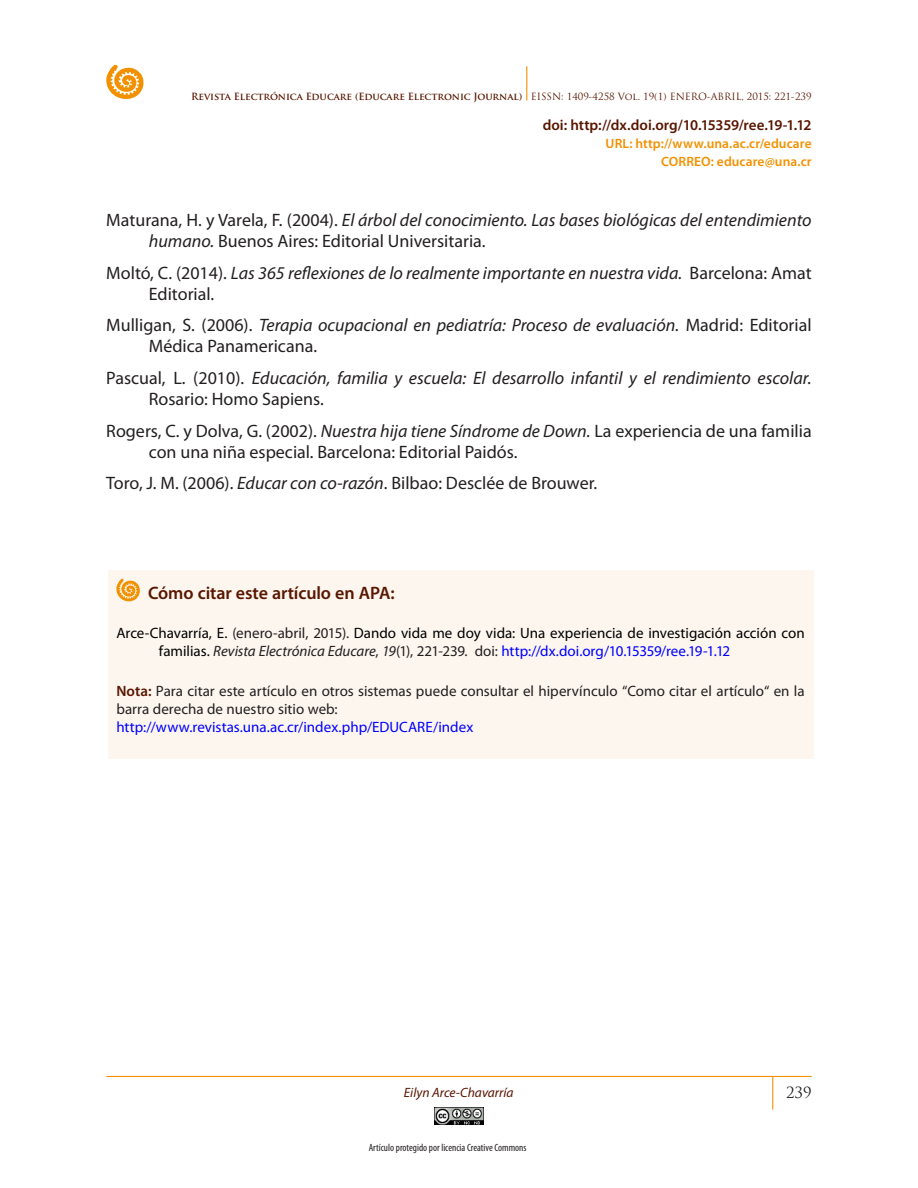
<style>
.page{position:relative;width:918px;height:1188px;background:#fff}
.page>*{position:absolute;margin:0;border:0;box-sizing:border-box;transform-origin:0 0}
.t1{font:italic 18px/21px "Myriad Pro";color:#231f20}
.t2{font:18px/21px "Myriad Pro";color:#231f20}
._1-TITULO_PRINCIPAL{font:600 18px "Myriad Pro";letter-spacing:-.01em;color:#591600}
._1-TITULO_PRINCIPAL-2{font:15px/18px "Myriad Pro";color:#000}
._1-TITULO_PRINCIPAL-3{font:15px/18px "Myriad Pro";color:#231f20}
._1-TITULO_PRINCIPAL-4{font:15px "Myriad Pro";color:#00f}
.t3{font:600 15px "Myriad Pro";color:#591600}
.t4{font:15px "Trajan Pro";color:#231f20}
.t5{font:600 13.5px/18px "Myriad Pro";letter-spacing:.005em;color:#f29100;text-align:right}
.t6{font:italic 13.5px "Myriad Pro";color:#591600}
.t7{font:condensed 10.5px "Myriad Pro";color:#231f20}
.t8{font:700 9.75px "Trajan Pro";letter-spacing:-.005em;color:#591600}
.s1{font-weight:400}
.s2{font-style:normal}
.s3{font-style:italic}
.s4{color:#231f20}
.s5{font-style:italic;color:#231f20}
.s6{color:#00f}
.s7{font-weight:600;color:#591600}
</style>
<div class="page">
<hr style="left:106px;top:1076px;width:706px;height:1px;background:#f29100">
<hr style="left:772px;top:1077px;width:1px;height:33px;background:#f29100">
<hr style="left:526px;top:66px;width:1px;height:34px;background:#f29100">
<svg style="left:106px;top:64px;width:38px;height:35px"></svg>
<img style="left:434px;top:1107px;width:50px;height:17px">
<div style="left:108px;top:570px;width:705px;height:189px;background:#fcf6ef"></div>
<svg style="left:116px;top:578px;width:24px;height:23px"></svg>
<p class="t8" style="left:191px;top:90px;width:622px">Revista Electrónica Educare (Educare Electronic Journal) <span class="s1">EISSN: 1409-4258 Vol. 19(1) ENERO-ABRIL, 2015: 221-239</span></p>
<p class="t3" style="left:543px;top:115px;width:271px">doi: http://dx.doi.org/10.15359/ree.19-1.12</p>
<p class="t5" style="left:606px;top:134px;width:208px">URL: http://www.una.ac.cr/educare<br>CORREO: educare@una.cr</p>
<p class="t1" style="left:149px;top:209px;width:664px;text-indent:-43px"><span class="s2">Maturana, H. y Varela, F. (2004).</span> El árbol del conocimiento. Las bases biológicas del entendimiento humano. <span class="s2">Buenos Aires: Editorial Universitaria.</span></p>
<p class="t1" style="left:149px;top:262px;width:664px;text-indent:-43px"><span class="s2">Moltó, C. (2014).</span> Las 365 reflexiones de lo realmente importante en nuestra vida. <span class="s2">Barcelona: Amat<br>Editorial.</span></p>
<p class="t2" style="left:149px;top:315px;width:664px;text-indent:-43px">Mulligan, S. (2006). <span class="s3">Terapia ocupacional en pediatría: Proceso de evaluación.</span> Madrid: Editorial<br>Médica Panamericana.</p>
<p class="t1" style="left:149px;top:367px;width:664px;text-indent:-43px"><span class="s2">Pascual, L. (2010).</span> Educación, familia y escuela: El desarrollo infantil y el rendimiento escolar.<br><span class="s2">Rosario: Homo Sapiens.</span></p>
<p class="t2" style="left:149px;top:420px;width:664px;text-indent:-43px">Rogers, C. y Dolva, G. (2002). <span class="s3">Nuestra hija tiene Síndrome de Down.</span> La experiencia de una familia con una niña especial. Barcelona: Editorial Paidós.</p>
<p class="t2" style="left:106px;top:472px;width:493px">Toro, J. M. (2006). <span class="s3">Educar con co-razón</span>. Bilbao: Desclée de Brouwer.</p>
<p class="_1-TITULO_PRINCIPAL" style="left:148px;top:582px;width:248px">Cómo citar este artículo en APA:</p>
<p class="_1-TITULO_PRINCIPAL-2" style="left:159px;top:624px;width:647px;text-indent:-43px">Arce-Chavarría, E. <span class="s4">(enero-abril, 2015).</span> Dando vida me doy vida: Una experiencia de investigación acción con familias. <span class="s5">Revista Electrónica Educare</span><span class="s4">,</span> <span class="s5">19</span><span class="s4">(1), 221-239. doi:</span> <span class="s6">http://dx.doi.org/10.15359/ree.19-1.12</span></p>
<p class="_1-TITULO_PRINCIPAL-3" style="left:116px;top:681px;width:690px"><span class="s7">Nota:</span> Para citar este artículo en otros sistemas puede consultar el hipervínculo “Como citar el artículo“ en la barra derecha de nuestro sitio web:</p>
<p class="_1-TITULO_PRINCIPAL-4" style="left:116px;top:717px;width:358px">http://www.revistas.una.ac.cr/index.php/EDUCARE/index</p>
<p class="t6" style="left:404px;top:1084px;width:111px">Eilyn Arce-Chavarría</p>
<p class="t7" style="left:369px;top:1141px;width:159px">Artículo protegido por licencia Creative Commons</p>
<p class="t4" style="left:786px;top:1083px;width:27px">239</p>
</div>
